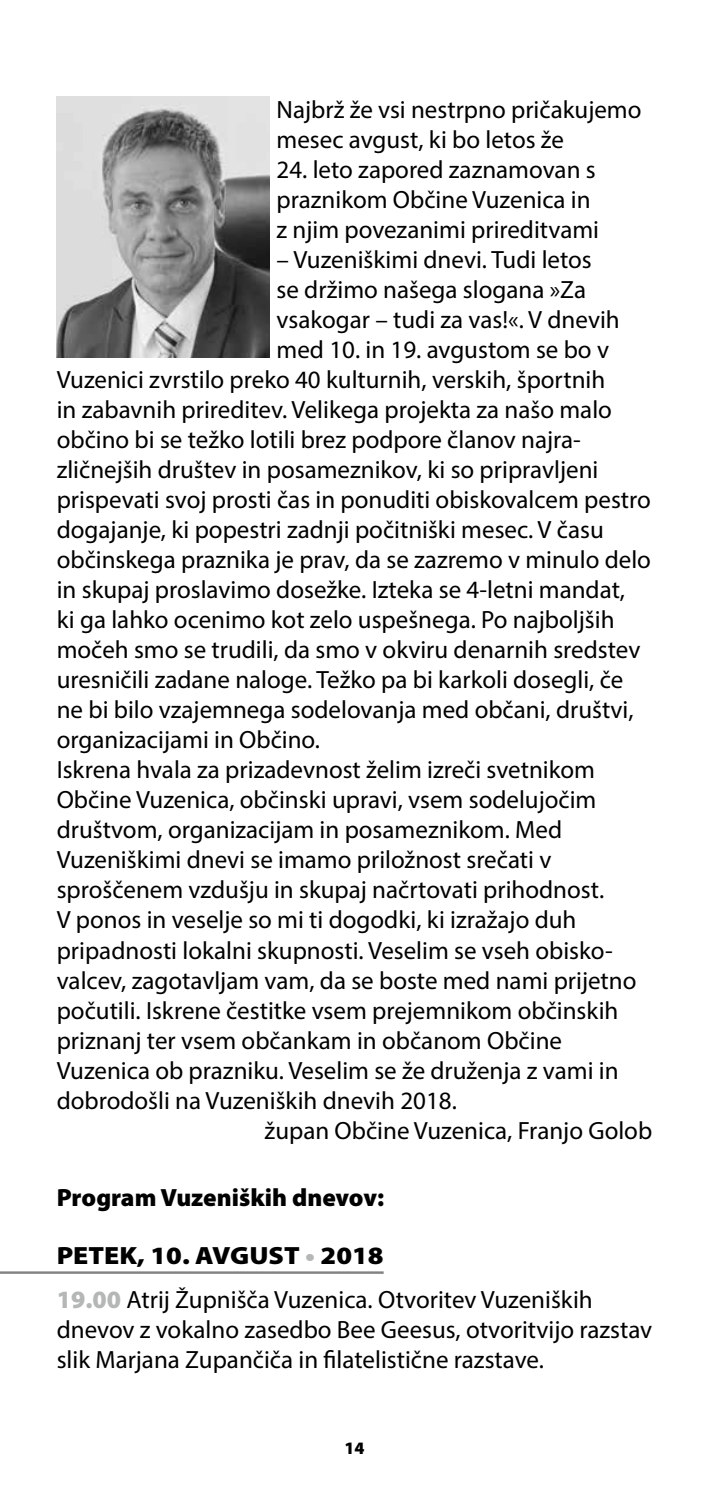
<style>
.page{position:relative;width:709px;height:1489px;background:#fff}
.page>*{position:absolute;margin:0;border:0;box-sizing:border-box;transform-origin:0 0}
.t1{font:25px/30px "Myriad Pro";color:#000}
.t2{font:900 25px "Myriad Pro";color:#000}
.t3{font:900 17.5px "Myriad Pro";color:#000}
.s1{font-weight:900}
.s2{font-weight:900;color:#b5b7b7}
</style>
<div class="page">
<hr style="left:0;top:1271px;width:383px;height:2px;background:#828483">
<img style="left:57px;top:97px;width:212px;height:260px">
<p class="t1" style="left:276px;top:94px;width:366px">Najbrž že vsi nestrpno pričakujemo mesec avgust, ki bo letos že</p>
<p class="t1" style="left:276px;top:154px;width:324px">24. leto zapored zaznamovan s praznikom Občine Vuzenica in z njim povezanimi prireditvami</p>
<p class="t1" style="left:276px;top:244px;width:317px">– Vuzeniškimi dnevi. Tudi letos</p>
<p class="t1" style="left:276px;top:274px;width:311px">se držimo našega slogana »Za</p>
<p class="t1" style="left:276px;top:304px;width:345px">vsakogar – tudi za vas!«. V dnevih</p>
<p class="t1" style="left:276px;top:334px;width:334px">med 10. in 19. avgustom se bo v</p>
<p class="t1" style="left:57px;top:364px;width:550px">Vuzenici zvrstilo preko 40 kulturnih, verskih, športnih</p>
<p class="t1" style="left:57px;top:394px;width:557px">in zabavnih prireditev. Velikega projekta za našo malo</p>
<p class="t1" style="left:57px;top:424px;width:525px">občino bi se težko lotili brez podpore članov najra-</p>
<p class="t1" style="left:57px;top:454px;width:543px">zličnejših društev in posameznikov, ki so pripravljeni</p>
<p class="t1" style="left:57px;top:484px;width:595px">prispevati svoj prosti čas in ponuditi obiskovalcem pestro</p>
<p class="t1" style="left:57px;top:514px;width:548px">dogajanje, ki popestri zadnji počitniški mesec. V času</p>
<p class="t1" style="left:57px;top:544px;width:595px">občinskega praznika je prav, da se zazremo v minulo delo</p>
<p class="t1" style="left:57px;top:574px;width:570px">in skupaj proslavimo dosežke. Izteka se 4-letni mandat,</p>
<p class="t1" style="left:57px;top:604px;width:559px">ki ga lahko ocenimo kot zelo uspešnega. Po najboljših</p>
<p class="t1" style="left:57px;top:634px;width:585px">močeh smo se trudili, da smo v okviru denarnih sredstev</p>
<p class="t1" style="left:57px;top:664px;width:568px">uresničili zadane naloge. Težko pa bi karkoli dosegli, če</p>
<p class="t1" style="left:57px;top:694px;width:578px">ne bi bilo vzajemnega sodelovanja med občani, društvi,</p>
<p class="t1" style="left:57px;top:724px;width:265px">organizacijami in Občino.</p>
<p class="t1" style="left:57px;top:754px;width:540px">Iskrena hvala za prizadevnost želim izreči svetnikom</p>
<p class="t1" style="left:57px;top:784px;width:541px">Občine Vuzenica, občinski upravi, vsem sodelujočim</p>
<p class="t1" style="left:57px;top:814px;width:507px">društvom, organizacijam in posameznikom. Med</p>
<p class="t1" style="left:57px;top:844px;width:496px">Vuzeniškimi dnevi se imamo priložnost srečati v</p>
<p class="t1" style="left:57px;top:874px;width:549px">sproščenem vzdušju in skupaj načrtovati prihodnost.</p>
<p class="t1" style="left:57px;top:904px;width:521px">V ponos in veselje so mi ti dogodki, ki izražajo duh</p>
<p class="t1" style="left:57px;top:934px;width:557px">pripadnosti lokalni skupnosti. Veselim se vseh obisko-</p>
<p class="t1" style="left:57px;top:964px;width:581px">valcev, zagotavljam vam, da se boste med nami prijetno</p>
<p class="t1" style="left:57px;top:994px;width:563px">počutili. Iskrene čestitke vsem prejemnikom občinskih</p>
<p class="t1" style="left:57px;top:1024px;width:507px">priznanj ter vsem občankam in občanom Občine</p>
<p class="t1" style="left:57px;top:1054px;width:563px">Vuzenica ob prazniku. Veselim se že druženja z vami in</p>
<p class="t1" style="left:57px;top:1084px;width:401px">dobrodošli na Vuzeniških dnevih 2018.</p>
<p class="t1" style="left:265px;top:1114px;width:389px">župan Občine Vuzenica, Franjo Golob</p>
<p class="t2" style="left:57px;top:1182px;width:329px">Program Vuzeniških dnevov:</p>
<p class="t1" style="left:57px;top:1232px;width:537px;line-height:44.2px"><span class="s1">PETEK, 10. AVGUST</span> <span class="s2">•</span> <span class="s1">2018<br></span><span class="s2">19.00</span> Atrij Župnišča Vuzenica. Otvoritev Vuzeniških</p>
<p class="t1" style="left:57px;top:1314px;width:597px">dnevov z vokalno zasedbo Bee Geesus, otvoritvijo razstav slik Marjana Zupančiča in filatelistične razstave.</p>
<p class="t3" style="left:344px;top:1438px;width:22px">14</p>
</div>
